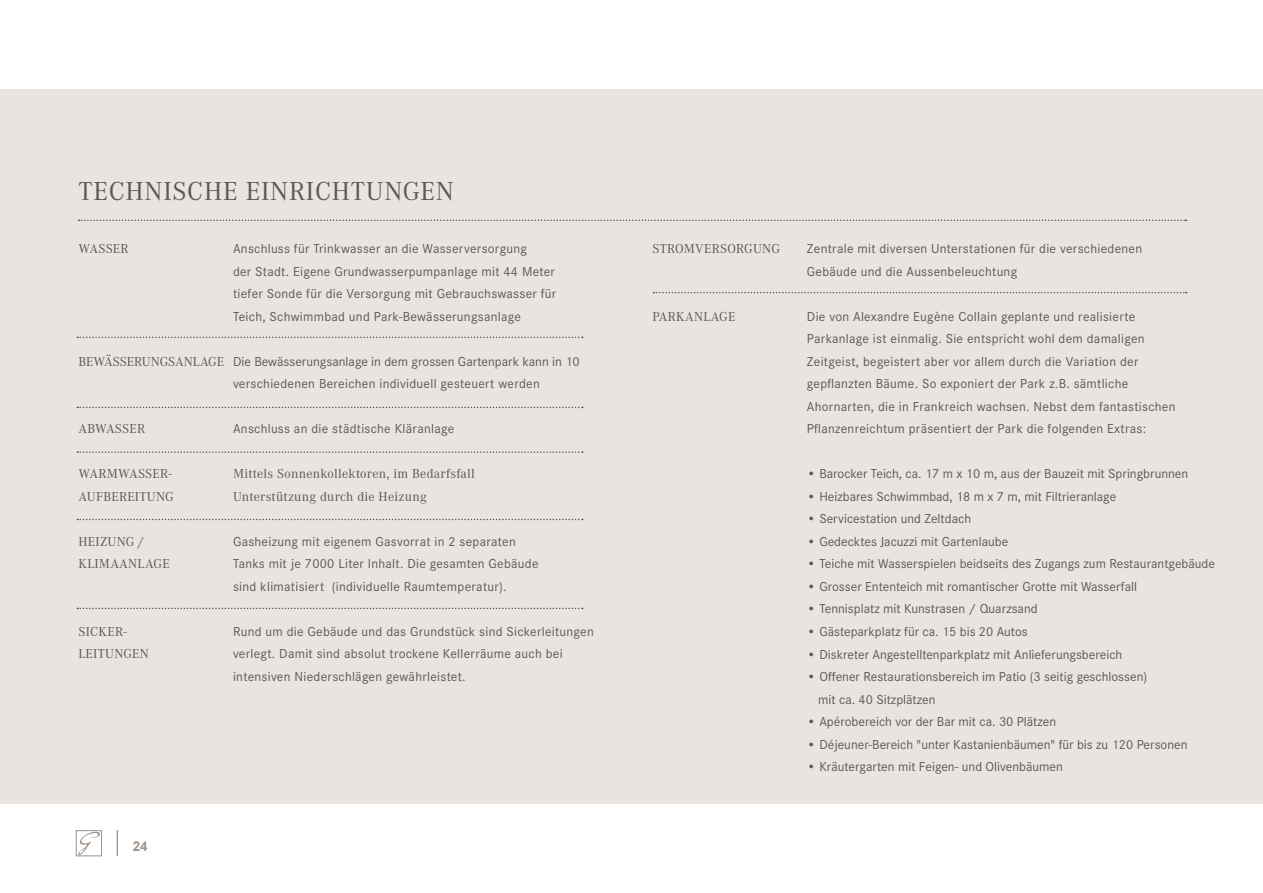
<style>
.page{position:relative;width:1263px;height:893px;background:#fff}
.page>*{position:absolute;margin:0;border:0;box-sizing:border-box;transform-origin:0 0}
.t1{font:27px "Corporate A";letter-spacing:.025em;color:#58595b}
.t2{font:13.5px/22.5px "Corporate S";letter-spacing:.02em;color:#58595b}
.t3{font:13.5px/22.5px "Corporate S";color:#58595b}
.t4{font:13.5px "Corporate A";letter-spacing:.02em;color:#58595b}
.t5{font:700 13.5px "Arial";color:#9f948a}
.s1{font-family:"Corporate A"}
</style>
<div class="page">
<div style="left:76px;top:830px;width:26px;height:26px;border:1px solid #9f948a"></div>
<svg style="left:78px;top:831px;width:24px;height:24px"></svg>
<svg style="left:117px;top:830px;width:1px;height:26px"></svg>
<div style="left:0;top:89px;width:1263px;height:715px;background:#e9e4e0"></div>
<svg style="left:79px;top:220px;width:1108px;height:1px"></svg>
<svg style="left:77px;top:337px;width:506px;height:1px"></svg>
<svg style="left:654px;top:292px;width:533px;height:1px"></svg>
<svg style="left:77px;top:407px;width:506px;height:1px"></svg>
<svg style="left:77px;top:451px;width:506px;height:2px"></svg>
<svg style="left:77px;top:519px;width:506px;height:1px"></svg>
<svg style="left:77px;top:608px;width:506px;height:1px"></svg>
<h1 class="t1" style="left:79px;top:173px;width:377px">TECHNISCHE EINRICHTUNGEN</h1>
<p class="t4" style="left:79px;top:240px;width:52px">WASSER</p>
<p class="t2" style="left:233px;top:237px;width:325px">Anschluss für Trinkwasser an die Wasserversorgung<br>der Stadt. Eigene Grundwasserpumpanlage mit 44 Meter tiefer Sonde für die Versorgung mit Gebrauchswasser für Teich, Schwimmbad und Park-Bewässerungsanlage</p>
<p class="t2" style="left:233px;top:350px;width:348px;text-indent:-154px"><span class="s1">BEWÄSSERUNGSANLAGE</span> Die Bewässerungsanlage in dem grossen Gartenpark kann in 10 verschiedenen Bereichen individuell gesteuert werden</p>
<p class="t4" style="left:79px;top:420px;width:68px">ABWASSER</p>
<p class="t2" style="left:233px;top:417px;width:223px">Anschluss an die städtische Kläranlage</p>
<p class="t4" style="left:79px;top:465px;width:95px">WARMWASSER-</p>
<p class="t4" style="left:233px;top:465px;width:243px">Mittels Sonnenkollektoren, im Bedarfsfall</p>
<p class="t4" style="left:79px;top:487px;width:97px">AUFBEREITUNG</p>
<p class="t4" style="left:233px;top:487px;width:195px">Unterstützung durch die Heizung</p>
<p class="t4" style="left:79px;top:532px;width:67px">HEIZUNG /</p>
<p class="t2" style="left:233px;top:530px;width:284px">Gasheizung mit eigenem Gasvorrat in 2 separaten</p>
<p class="t4" style="left:79px;top:555px;width:93px">KLIMAANLAGE</p>
<p class="t2" style="left:233px;top:552px;width:307px">Tanks mit je 7000 Liter Inhalt. Die gesamten Gebäude sind klimatisiert (individuelle Raumtemperatur).</p>
<p class="t4" style="left:79px;top:622px;width:50px">SICKER-</p>
<p class="t2" style="left:233px;top:620px;width:362px">Rund um die Gebäude und das Grundstück sind Sickerleitungen</p>
<p class="t4" style="left:79px;top:645px;width:72px">LEITUNGEN</p>
<p class="t2" style="left:233px;top:642px;width:331px">verlegt. Damit sind absolut trockene Kellerräume auch bei intensiven Niederschlägen gewährleistet.</p>
<p class="t5" style="left:133px;top:837px;width:17px">24</p>
<p class="t4" style="left:652px;top:240px;width:129px">STROMVERSORGUNG</p>
<p class="t2" style="left:807px;top:237px;width:337px">Zentrale mit diversen Unterstationen für die verschiedenen<br>Gebäude und die Aussenbeleuchtung</p>
<p class="t4" style="left:652px;top:307px;width:85px">PARKANLAGE</p>
<p class="t2" style="left:807px;top:305px;width:370px">Die von Alexandre Eugène Collain geplante und realisierte Parkanlage ist einmalig. Sie entspricht wohl dem damaligen Zeitgeist, begeistert aber vor allem durch die Variation der gepflanzten Bäume. So exponiert der Park z.B. sämtliche Ahornarten, die in Frankreich wachsen. Nebst dem fantastischen Pflanzenreichtum präsentiert der Park die folgenden Extras:</p>
<p class="t3" style="left:807px;top:462px;width:383px">• Barocker Teich, ca. 17 m x 10 m, aus der Bauzeit mit Springbrunnen</p>
<p class="t3" style="left:807px;top:485px;width:311px">• Heizbares Schwimmbad, 18 m x 7 m, mit Filtrieranlage</p>
<p class="t3" style="left:807px;top:507px;width:166px">• Servicestation und Zeltdach</p>
<p class="t3" style="left:807px;top:530px;width:203px">• Gedecktes Jacuzzi mit Gartenlaube</p>
<p class="t3" style="left:807px;top:552px;width:409px">• Teiche mit Wasserspielen beidseits des Zugangs zum Restaurantgebäude</p>
<p class="t3" style="left:807px;top:575px;width:332px">• Grosser Ententeich mit romantischer Grotte mit Wasserfall</p>
<p class="t3" style="left:807px;top:597px;width:232px">• Tennisplatz mit Kunstrasen / Quarzsand</p>
<p class="t3" style="left:807px;top:620px;width:222px">• Gästeparkplatz für ca. 15 bis 20 Autos</p>
<p class="t3" style="left:807px;top:642px;width:317px">• Diskreter Angestelltenparkplatz mit Anlieferungsbereich</p>
<p class="t3" style="left:818px;top:665px;width:331px;text-indent:-11px">• Offener Restaurationsbereich im Patio (3 seitig geschlossen) mit ca. 40 Sitzplätzen</p>
<p class="t3" style="left:807px;top:710px;width:251px">• Apérobereich vor der Bar mit ca. 30 Plätzen</p>
<p class="t3" style="left:807px;top:732px;width:382px">• Déjeuner-Bereich "unter Kastanienbäumen" für bis zu 120 Personen</p>
<p class="t3" style="left:807px;top:755px;width:257px">• Kräutergarten mit Feigen- und Olivenbäumen</p>
</div>
